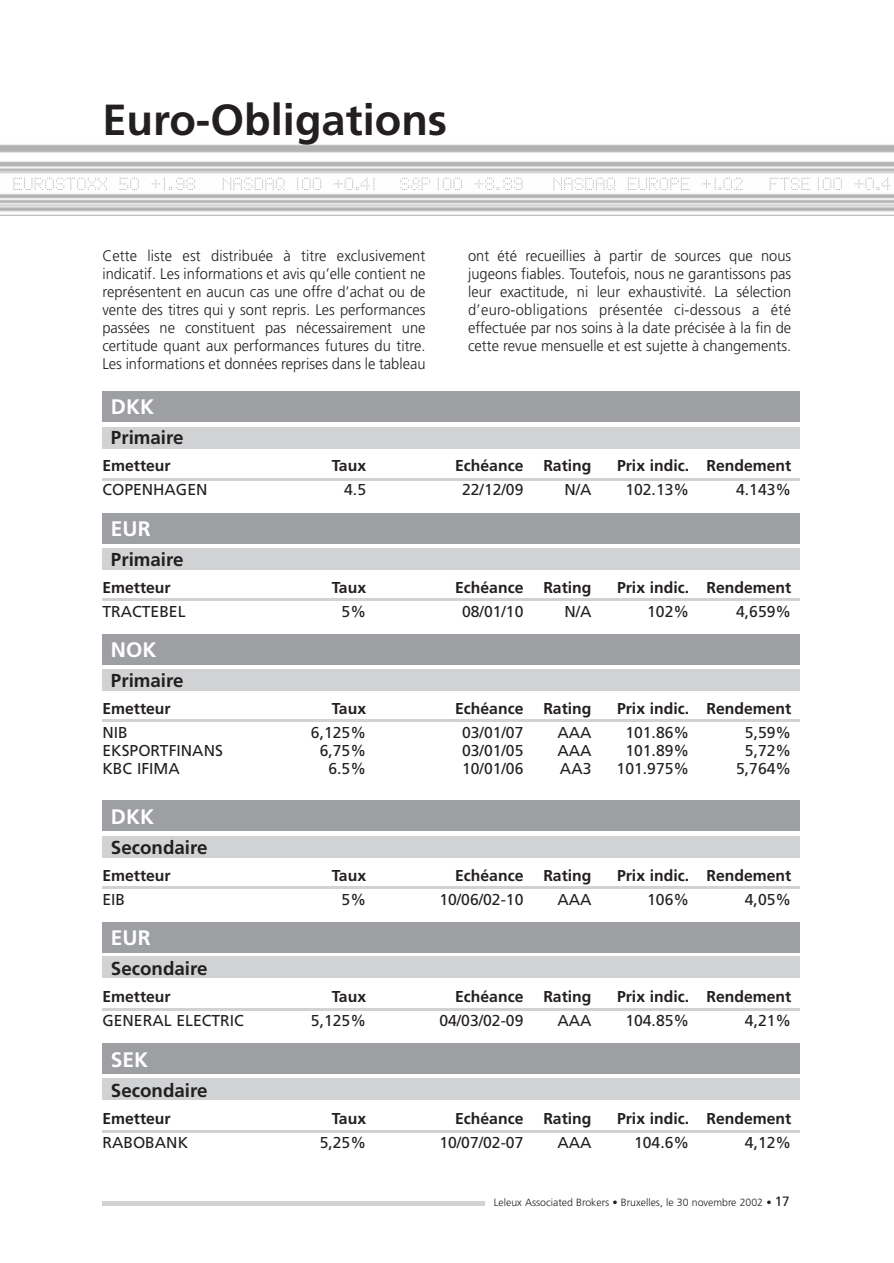
<style>
.page{position:relative;width:894px;height:1263px;background:#fff}
.page>*{position:absolute;margin:0;border:0;box-sizing:border-box;transform-origin:0 0}
.t1{font:700 43.5px "Frutiger";color:#231f20}
.t2{font:700 21px "Frutiger";color:#fff}
.t3{font:700 18.75px "Frutiger";color:#231f20}
.t4{font:15.75px "Frutiger";color:#231f20}
.t5{font:700 15.75px "Frutiger";color:#231f20}
.t6{font:300 15.3px/18px "Frutiger";color:#231f20;text-align:justify;scale:.96 1}
.t7{font:300 10.5px "Frutiger";color:#231f20}
.s1{font-weight:400;font-size:13.5px}
</style>
<div class="page">
<hr style="left:102px;top:1202px;width:689px;height:4px;background:#d1d2d4">
<div style="left:485px;top:1195px;width:306px;height:23px;background:#fff"></div>
<svg style="left:13px;top:178px;width:94px;height:12px"></svg>
<svg style="left:120px;top:178px;width:19px;height:12px"></svg>
<svg style="left:151px;top:178px;width:44px;height:12px"></svg>
<svg style="left:223px;top:178px;width:62px;height:12px"></svg>
<svg style="left:297px;top:178px;width:24px;height:12px"></svg>
<svg style="left:334px;top:178px;width:41px;height:12px"></svg>
<svg style="left:400px;top:178px;width:30px;height:12px"></svg>
<svg style="left:438px;top:178px;width:24px;height:12px"></svg>
<svg style="left:475px;top:178px;width:48px;height:12px"></svg>
<svg style="left:553px;top:178px;width:62px;height:12px"></svg>
<svg style="left:628px;top:178px;width:62px;height:12px"></svg>
<svg style="left:702px;top:178px;width:41px;height:12px"></svg>
<svg style="left:770px;top:178px;width:40px;height:12px"></svg>
<svg style="left:818px;top:178px;width:24px;height:12px"></svg>
<svg style="left:855px;top:178px;width:36px;height:12px"></svg>
<div style="left:102px;top:391px;width:698px;height:31px;background:#9d9fa2"></div>
<div style="left:102px;top:427px;width:698px;height:22px;background:#d1d2d4"></div>
<hr style="left:102px;top:478px;width:698px;height:2px;background:#d1d2d4">
<div style="left:102px;top:513px;width:698px;height:31px;background:#9d9fa2"></div>
<div style="left:102px;top:549px;width:698px;height:21px;background:#d1d2d4"></div>
<hr style="left:102px;top:599px;width:698px;height:2px;background:#d1d2d4">
<div style="left:102px;top:634px;width:698px;height:31px;background:#9d9fa2"></div>
<div style="left:102px;top:670px;width:698px;height:21px;background:#d1d2d4"></div>
<hr style="left:102px;top:720px;width:698px;height:2px;background:#d1d2d4">
<div style="left:102px;top:801px;width:698px;height:30px;background:#9d9fa2"></div>
<div style="left:102px;top:836px;width:698px;height:21px;background:#d1d2d4"></div>
<hr style="left:102px;top:886px;width:698px;height:2px;background:#d1d2d4">
<div style="left:102px;top:922px;width:698px;height:30px;background:#9d9fa2"></div>
<div style="left:102px;top:957px;width:698px;height:21px;background:#d1d2d4"></div>
<hr style="left:102px;top:1009px;width:698px;height:2px;background:#d1d2d4">
<div style="left:102px;top:1043px;width:698px;height:31px;background:#9d9fa2"></div>
<div style="left:102px;top:1078px;width:698px;height:21px;background:#d1d2d4"></div>
<hr style="left:102px;top:1130px;width:698px;height:2px;background:#d1d2d4">
<h1 class="t1" style="left:102px;top:102px;width:346px">Euro-Obligations</h1>
<p class="t6" style="left:102px;top:248px;width:338px">Cette liste est distribuée à titre exclusivement indicatif. Les informations et avis qu’elle contient ne représentent en aucun cas une offre d’achat ou de vente des titres qui y sont repris. Les performances passées ne constituent pas nécessairement une certitude quant aux performances futures du titre.<br>Les informations et données reprises dans le tableau</p>
<p class="t6" style="left:468px;top:248px;width:338px">ont été recueillies à partir de sources que nous jugeons fiables. Toutefois, nous ne garantissons pas leur exactitude, ni leur exhaustivité. La sélection d’euro-obligations présentée ci-dessous a été effectuée par nos soins à la date précisée à la fin de cette revue mensuelle et est sujette à changements.</p>
<h2 class="t2" style="left:111px;top:399px;width:45px">DKK</h2>
<p class="t3" style="left:111px;top:430px;width:74px">Primaire</p>
<p class="t5" style="left:102px;top:460px;width:70px">Emetteur</p>
<p class="t5" style="left:332px;top:460px;width:36px">Taux</p>
<p class="t5" style="left:455px;top:460px;width:70px">Echéance</p>
<p class="t5" style="left:543px;top:460px;width:50px">Rating</p>
<p class="t5" style="left:617px;top:460px;width:176px">Prix indic. Rendement</p>
<p class="t4" style="left:102px;top:484px;width:107px">COPENHAGEN</p>
<p class="t4" style="left:344px;top:484px;width:23px">4.5</p>
<p class="t4" style="left:462px;top:484px;width:63px">22/12/09</p>
<p class="t4" style="left:564px;top:484px;width:29px">N/A</p>
<p class="t4" style="left:625px;top:484px;width:65px">102.13%</p>
<p class="t4" style="left:736px;top:484px;width:57px">4.143%</p>
<h2 class="t2" style="left:111px;top:521px;width:41px">EUR</h2>
<p class="t3" style="left:111px;top:552px;width:74px">Primaire</p>
<p class="t5" style="left:102px;top:582px;width:70px">Emetteur</p>
<p class="t5" style="left:332px;top:582px;width:36px">Taux</p>
<p class="t5" style="left:455px;top:582px;width:70px">Echéance</p>
<p class="t5" style="left:543px;top:582px;width:50px">Rating</p>
<p class="t5" style="left:617px;top:582px;width:176px">Prix indic. Rendement</p>
<p class="t4" style="left:102px;top:606px;width:85px">TRACTEBEL</p>
<p class="t4" style="left:342px;top:606px;width:26px">5%</p>
<p class="t4" style="left:462px;top:606px;width:63px">08/01/10</p>
<p class="t4" style="left:564px;top:606px;width:29px">N/A</p>
<p class="t4" style="left:647px;top:606px;width:44px">102%</p>
<p class="t4" style="left:736px;top:606px;width:57px">4,659%</p>
<h2 class="t2" style="left:111px;top:642px;width:47px">NOK</h2>
<p class="t3" style="left:111px;top:673px;width:74px">Primaire</p>
<p class="t5" style="left:102px;top:703px;width:70px">Emetteur</p>
<p class="t5" style="left:332px;top:703px;width:36px">Taux</p>
<p class="t5" style="left:455px;top:703px;width:70px">Echéance</p>
<p class="t5" style="left:543px;top:703px;width:50px">Rating</p>
<p class="t5" style="left:617px;top:703px;width:176px">Prix indic. Rendement</p>
<p class="t4" style="left:102px;top:727px;width:27px">NIB</p>
<p class="t4" style="left:311px;top:727px;width:57px">6,125%</p>
<p class="t4" style="left:462px;top:727px;width:63px">03/01/07</p>
<p class="t4" style="left:557px;top:727px;width:36px">AAA</p>
<p class="t4" style="left:625px;top:727px;width:65px">101.86%</p>
<p class="t4" style="left:745px;top:727px;width:48px">5,59%</p>
<p class="t4" style="left:102px;top:745px;width:122px">EKSPORTFINANS</p>
<p class="t4" style="left:320px;top:745px;width:48px">6,75%</p>
<p class="t4" style="left:462px;top:745px;width:63px">03/01/05</p>
<p class="t4" style="left:557px;top:745px;width:36px">AAA</p>
<p class="t4" style="left:625px;top:745px;width:65px">101.89%</p>
<p class="t4" style="left:745px;top:745px;width:48px">5,72%</p>
<p class="t4" style="left:102px;top:763px;width:79px">KBC IFIMA</p>
<p class="t4" style="left:328px;top:763px;width:39px">6.5%</p>
<p class="t4" style="left:462px;top:763px;width:63px">10/01/06</p>
<p class="t4" style="left:560px;top:763px;width:33px">AA3</p>
<p class="t4" style="left:617px;top:763px;width:74px">101.975%</p>
<p class="t4" style="left:736px;top:763px;width:57px">5,764%</p>
<h2 class="t2" style="left:111px;top:808px;width:45px">DKK</h2>
<p class="t3" style="left:111px;top:840px;width:98px">Secondaire</p>
<p class="t5" style="left:102px;top:869px;width:70px">Emetteur</p>
<p class="t5" style="left:332px;top:869px;width:36px">Taux</p>
<p class="t5" style="left:455px;top:869px;width:70px">Echéance</p>
<p class="t5" style="left:543px;top:869px;width:50px">Rating</p>
<p class="t5" style="left:617px;top:869px;width:176px">Prix indic. Rendement</p>
<p class="t4" style="left:102px;top:893px;width:24px">EIB</p>
<p class="t4" style="left:342px;top:893px;width:26px">5%</p>
<p class="t4" style="left:439px;top:893px;width:86px">10/06/02-10</p>
<p class="t4" style="left:557px;top:893px;width:36px">AAA</p>
<p class="t4" style="left:647px;top:893px;width:44px">106%</p>
<p class="t4" style="left:745px;top:893px;width:48px">4,05%</p>
<h2 class="t2" style="left:111px;top:929px;width:41px">EUR</h2>
<p class="t3" style="left:111px;top:961px;width:98px">Secondaire</p>
<p class="t5" style="left:102px;top:990px;width:70px">Emetteur</p>
<p class="t5" style="left:332px;top:990px;width:36px">Taux</p>
<p class="t5" style="left:455px;top:990px;width:70px">Echéance</p>
<p class="t5" style="left:543px;top:990px;width:50px">Rating</p>
<p class="t5" style="left:617px;top:990px;width:176px">Prix indic. Rendement</p>
<p class="t4" style="left:102px;top:1014px;width:143px">GENERAL ELECTRIC</p>
<p class="t4" style="left:311px;top:1014px;width:57px">5,125%</p>
<p class="t4" style="left:439px;top:1014px;width:86px">04/03/02-09</p>
<p class="t4" style="left:557px;top:1014px;width:36px">AAA</p>
<p class="t4" style="left:625px;top:1014px;width:65px">104.85%</p>
<p class="t4" style="left:745px;top:1014px;width:48px">4,21%</p>
<h2 class="t2" style="left:111px;top:1051px;width:39px">SEK</h2>
<p class="t3" style="left:111px;top:1083px;width:98px">Secondaire</p>
<p class="t5" style="left:102px;top:1112px;width:70px">Emetteur</p>
<p class="t5" style="left:332px;top:1112px;width:36px">Taux</p>
<p class="t5" style="left:455px;top:1112px;width:70px">Echéance</p>
<p class="t5" style="left:543px;top:1112px;width:50px">Rating</p>
<p class="t5" style="left:617px;top:1112px;width:176px">Prix indic. Rendement</p>
<p class="t4" style="left:102px;top:1136px;width:87px">RABOBANK</p>
<p class="t4" style="left:320px;top:1136px;width:48px">5,25%</p>
<p class="t4" style="left:439px;top:1136px;width:86px">10/07/02-07</p>
<p class="t4" style="left:557px;top:1136px;width:36px">AAA</p>
<p class="t4" style="left:634px;top:1136px;width:57px">104.6%</p>
<p class="t4" style="left:745px;top:1136px;width:48px">4,12%</p>
<p class="t7" style="left:494px;top:1199px;width:297px">Leleux Associated Brokers • Bruxelles, le 30 novembre 2002 • <span class="s1">17</span></p>
</div>
